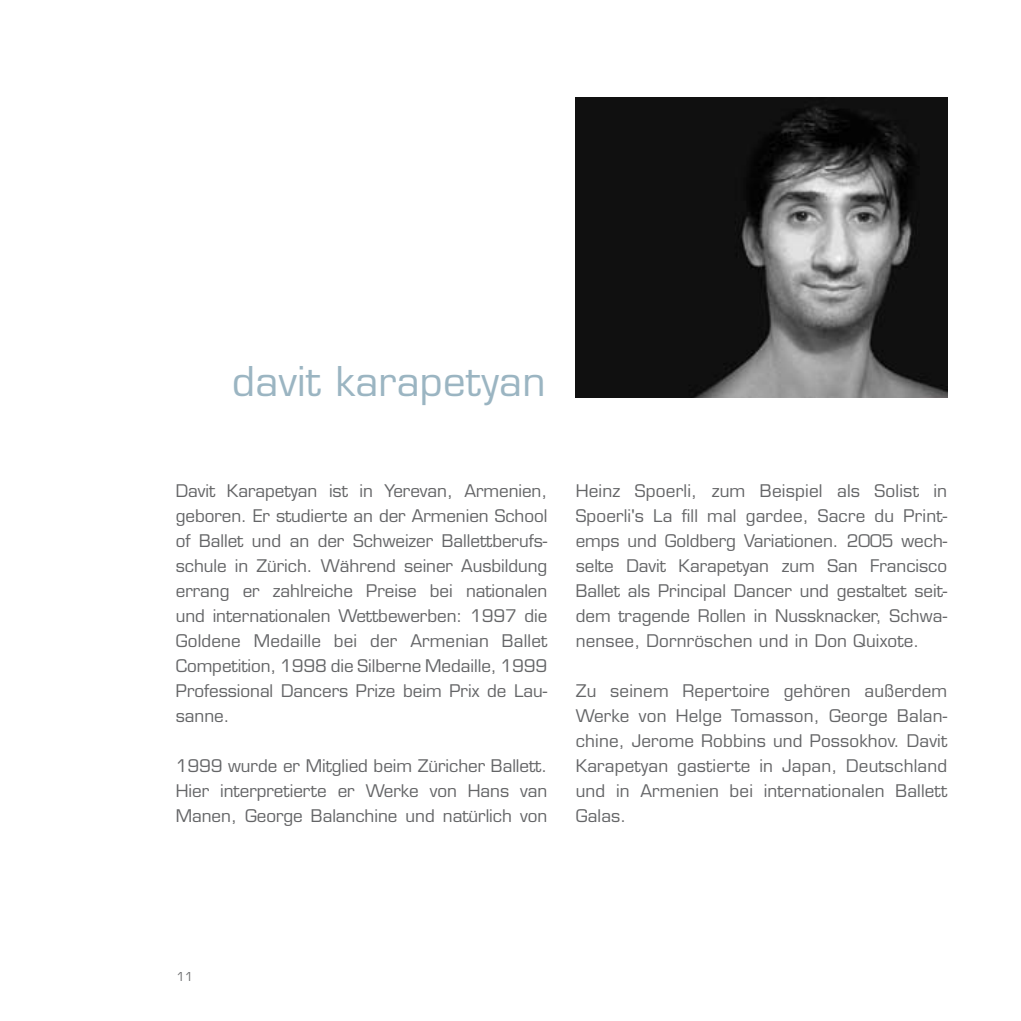
<style>
.page{position:relative;width:1021px;height:1021px;background:#fff}
.page>*{position:absolute;margin:0;border:0;box-sizing:border-box;transform-origin:0 0}
.t1{font:40px "Eurostile";letter-spacing:.01em;color:#9bb5c2}
.t2{font:17px/25px "Eurostile";letter-spacing:-.005em;color:#646567;text-align:justify}
.t3{font:12px "Eurostile";color:#707173}
</style>
<div class="page">
<img style="left:575px;top:97px;width:372px;height:300px">
<h1 class="t1" style="left:232px;top:357px;width:315px">davit karapetyan</h1>
<p class="t2" style="left:176px;top:478px;width:373px">Davit Karapetyan ist in Yerevan, Armenien, geboren. Er studierte an der Armenien School of Ballet und an der Schweizer Ballettberufs&shy;schule in Zürich. Während seiner Ausbildung errang er zahlreiche Preise bei nationalen und internationalen Wettbewerben: 1 997 die Goldene Medaille bei der Armenian Ballet Competition, 1 998 die Silberne Medaille, 1 999<br>Professional Dancers Prize beim Prix de Lau&shy;sanne.</p>
<p class="t2" style="left:176px;top:753px;width:373px">1 999 wurde er Mitglied beim Züricher Ballett.<br>Hier interpretierte er Werke von Hans van Manen, George Balanchine und natürlich von</p>
<p class="t2" style="left:575px;top:478px;width:373px">Heinz Spoerli, zum Beispiel als Solist in Spoerli's La fill mal gardee, Sacre du Print&shy;emps und Goldberg Variationen. 2005 wech&shy;selte Davit Karapetyan zum San Francisco Ballet als Principal Dancer und gestaltet seit&shy;dem tragende Rollen in Nussknacker, Schwa&shy;nensee, Dornröschen und in Don Quixote.</p>
<p class="t2" style="left:575px;top:678px;width:373px">Zu seinem Repertoire gehören außerdem Werke von Helge Tomasson, George Balan&shy;chine, Jerome Robbins und Possokhov. Davit Karapetyan gastierte in Japan, Deutschland und in Armenien bei internationalen Ballett Galas.</p>
<p class="t3" style="left:176px;top:969px;width:8px">11</p>
</div>
